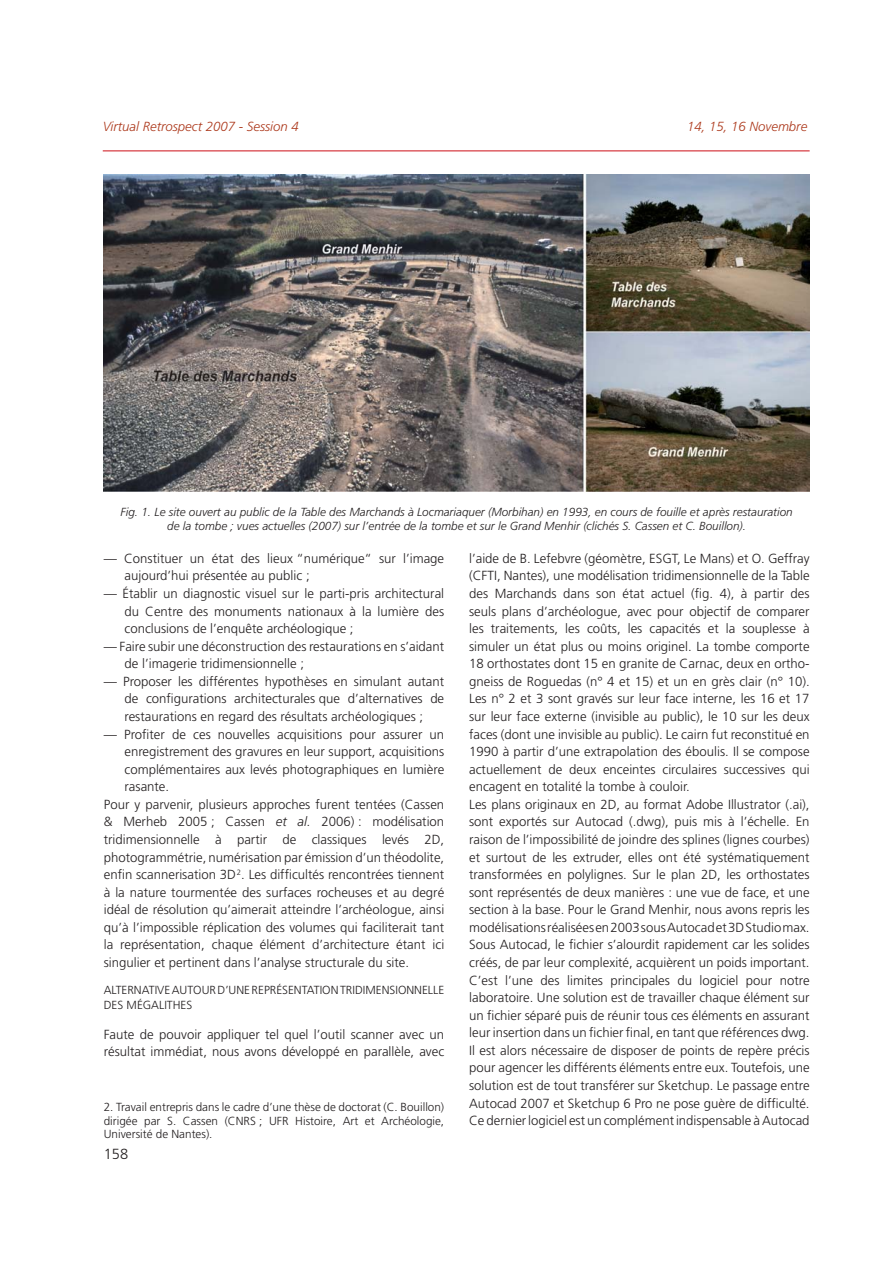
<style>
.page{position:relative;width:893px;height:1263px;background:#fff}
.page>*{position:absolute;margin:0;border:0;box-sizing:border-box;transform-origin:0 0}
.t1{font:300 14.7px "Frutiger";color:#231f20}
.t2{font:300 13.2px/17.5px "Frutiger";color:#231f20}
.t3{font:italic 300 13.2px "Frutiger";color:#ac381b}
.t4{font:italic 300 11.7px/14.1px "Frutiger";color:#231f20;text-align:center}
.t5{font:300 11.7px/13.2px "Frutiger";color:#231f20}
.s1{font-style:italic}
</style>
<div class="page">
<hr style="left:103px;top:150px;width:707px;height:1px;background:#d2232a">
<img style="left:104px;top:175px;width:706px;height:317px">
<p class="t3" style="left:103px;top:121px;width:198px">Virtual Retrospect 2007 - Session 4</p>
<p class="t3" style="left:687px;top:121px;width:122px">14, 15, 16 Novembre</p>
<p class="t4" style="left:121px;top:506px;width:674px">Fig. 1. Le site ouvert au public de la Table des Marchands à Locmariaquer (Morbihan) en 1993, en cours de fouille et après restauration de la tombe ; vues actuelles (2007) sur l’entrée de la tombe et sur le Grand Menhir (clichés S. Cassen et C. Bouillon).</p>
<p class="t2" style="left:125px;top:551px;width:321px;text-indent:-21px">— Constituer un état des lieux “numérique“ sur l’image aujourd’hui présentée au public ;</p>
<p class="t2" style="left:125px;top:586px;width:321px;text-align:justify;text-indent:-21px">— Établir un diagnostic visuel sur le parti-pris architectural du Centre des monuments nationaux à la lumière des conclusions de l’enquête archéologique ;</p>
<p class="t2" style="left:125px;top:638px;width:321px;text-indent:-21px">— Faire subir une déconstruction des restaurations en s’aidant de l’imagerie tridimensionnelle ;</p>
<p class="t2" style="left:125px;top:674px;width:321px;text-align:justify;text-indent:-21px">— Proposer les différentes hypothèses en simulant autant de configurations architecturales que d’alternatives de restaurations en regard des résultats archéologiques ;</p>
<p class="t2" style="left:104px;top:726px;width:342px">— Profiter de ces nouvelles acquisitions pour assurer un</p>
<p class="t2" style="left:125px;top:744px;width:321px">enregistrement des gravures en leur support, acquisitions</p>
<p class="t2" style="left:125px;top:761px;width:321px">complémentaires aux levés photographiques en lumière</p>
<p class="t2" style="left:125px;top:779px;width:46px">rasante.</p>
<p class="t2" style="left:104px;top:797px;width:342px">Pour y parvenir, plusieurs approches furent tentées (Cassen</p>
<p class="t2" style="left:104px;top:814px;width:342px">&amp; Merheb 2005 ; Cassen <span class="s1">et al.</span> 2006) : modélisation</p>
<p class="t2" style="left:104px;top:832px;width:342px">tridimensionnelle à partir de classiques levés 2D,</p>
<p class="t2" style="left:104px;top:849px;width:342px">photogrammétrie, numérisation par émission d’un théodolite,</p>
<p class="t2" style="left:104px;top:867px;width:342px">enfin scannerisation 3D <sup>2</sup>. Les difficultés rencontrées tiennent</p>
<p class="t2" style="left:104px;top:884px;width:342px">à la nature tourmentée des surfaces rocheuses et au degré</p>
<p class="t2" style="left:104px;top:902px;width:342px">idéal de résolution qu’aimerait atteindre l’archéologue, ainsi</p>
<p class="t2" style="left:104px;top:920px;width:342px">qu’à l’impossible réplication des volumes qui faciliterait tant</p>
<p class="t2" style="left:104px;top:937px;width:342px">la représentation, chaque élément d’architecture étant ici</p>
<p class="t2" style="left:104px;top:955px;width:307px">singulier et pertinent dans l’analyse structurale du site.</p>
<p class="t5" style="left:104px;top:984px;width:342px;line-height:14.7px">ALTERNATIVE AUTOUR D’UNE REPRÉSENTATION TRIDIMENSIONNELLE<br>DES MÉGALITHES</p>
<p class="t2" style="left:104px;top:1026px;width:342px">Faute de pouvoir appliquer tel quel l’outil scanner avec un résultat immédiat, nous avons développé en parallèle, avec</p>
<p class="t5" style="left:104px;top:1102px;width:342px;text-align:justify">2. Travail entrepris dans le cadre d’une thèse de doctorat (C. Bouillon) dirigée par S. Cassen (CNRS ; UFR Histoire, Art et Archéologie, Université de Nantes).</p>
<p class="t1" style="left:104px;top:1148px;width:26px">158</p>
<p class="t2" style="left:469px;top:551px;width:342px">l’aide de B. Lefebvre (géomètre, ESGT, Le Mans) et O. Geffray (CFTI, Nantes), une modélisation tridimensionnelle de la Table des Marchands dans son état actuel (fig. 4), à partir des seuls plans d’archéologue, avec pour objectif de comparer les traitements, les coûts, les capacités et la souplesse à simuler un état plus ou moins originel. La tombe comporte 18 orthostates dont 15 en granite de Carnac, deux en ortho&shy;gneiss de Roguedas (n° 4 et 15) et un en grès clair (n° 10).<br>Les n° 2 et 3 sont gravés sur leur face interne, les 16 et 17 sur leur face externe (invisible au public), le 10 sur les deux faces (dont une invisible au public). Le cairn fut reconstitué en 1990 à partir d’une extrapolation des éboulis. Il se compose actuellement de deux enceintes circulaires successives qui encagent en totalité la tombe à couloir.<br>Les plans originaux en 2D, au format Adobe Illustrator (.ai), sont exportés sur Autocad (.dwg), puis mis à l’échelle. En raison de l’impossibilité de joindre des splines (lignes courbes) et surtout de les extruder, elles ont été systématiquement transformées en polylignes. Sur le plan 2D, les orthostates sont représentés de deux manières : une vue de face, et une section à la base. Pour le Grand Menhir, nous avons repris les modélisations réalisées en 2003 sous Autocad et 3D Studio max.<br>Sous Autocad, le fichier s’alourdit rapidement car les solides créés, de par leur complexité, acquièrent un poids important.<br>C’est l’une des limites principales du logiciel pour notre laboratoire. Une solution est de travailler chaque élément sur un fichier séparé puis de réunir tous ces éléments en assurant leur insertion dans un fichier final, en tant que références dwg.<br>Il est alors nécessaire de disposer de points de repère précis pour agencer les différents éléments entre eux. Toutefois, une solution est de tout transférer sur Sketchup. Le passage entre Autocad 2007 et Sketchup 6 Pro ne pose guère de difficulté.<br>Ce dernier logiciel est un complément indispensable à Autocad</p>
</div>
